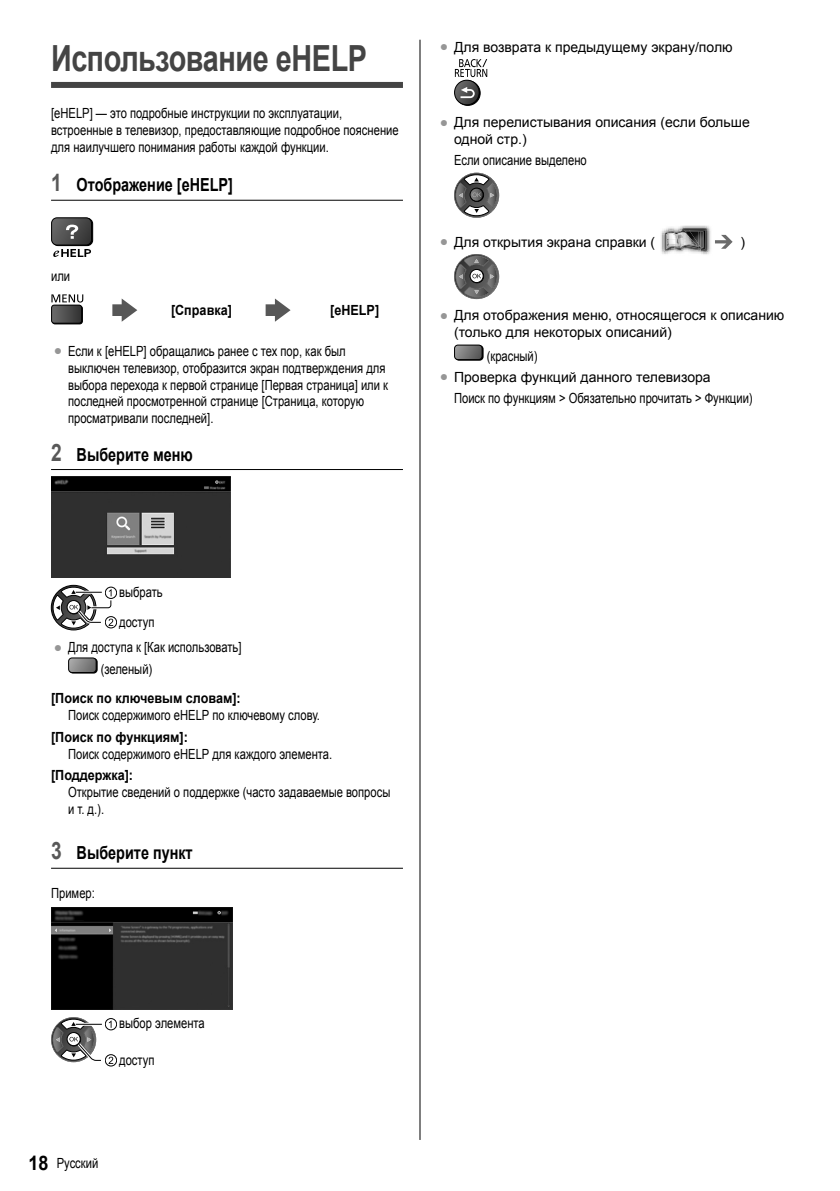
<style>
.page{position:relative;width:840px;height:1191px;background:#fff}
.page>*{position:absolute;margin:0;border:0;box-sizing:border-box;transform-origin:0 0}
.t1{font:700 36px "Arial";letter-spacing:-.015em;color:#444;scale:.8 1}
.t2{font:700 18px "Arial";color:#000;scale:.8 1}
.t3{font:14px/16.8px "Arial";color:#000;scale:.8 1}
.t4{font:14px/16.8px "Arial";color:#000}
.t5{font:700 14px "Arial";color:#000;scale:.9 1}
.s1{font-size:24px;color:#585858}
.s2{color:#969696}
.s3{font-weight:700;font-size:20px}
</style>
<div class="page">
<hr style="left:419px;top:40px;width:1px;height:1100px;background:#000">
<div style="left:51px;top:82px;width:352px;height:6px;background:#444"></div>
<hr style="left:51px;top:200px;width:352px;height:1px;background:#000">
<hr style="left:51px;top:469px;width:352px;height:1px;background:#000">
<hr style="left:51px;top:867px;width:352px;height:1px;background:#000">
<div style="left:53px;top:218px;width:40px;height:28px;background:#000;border-radius:5px"></div>
<div style="left:52px;top:218px;width:41px;height:28px;border:1px solid #000;border-radius:5px"></div>
<div style="left:52px;top:218px;width:39px;height:27px;background:linear-gradient(to right,#676767,#3a3a3a);border-radius:5px"></div>
<div style="left:51px;top:217px;width:41px;height:28px;border:1px solid #000;border-radius:5px"></div>
<svg style="left:53px;top:249px;width:38px;height:8px"></svg>
<svg style="left:66px;top:225px;width:12px;height:14px"></svg>
<div style="left:52px;top:305px;width:31px;height:19px;border:1px solid #000;border-radius:3px"></div>
<svg style="left:52px;top:305px;width:30px;height:18px"></svg>
<div style="left:51px;top:304px;width:31px;height:20px;border:1px solid #000;border-radius:3px"></div>
<svg style="left:51px;top:294px;width:32px;height:8px"></svg>
<svg style="left:112px;top:298px;width:25px;height:24px"></svg>
<svg style="left:265px;top:298px;width:25px;height:24px"></svg>
<img style="left:51px;top:477px;width:179px;height:101px">
<div style="left:105px;top:587px;width:12px;height:12px;border:1px solid #000;border-radius:50%"></div>
<div style="left:105px;top:616px;width:12px;height:12px;border:1px solid #000;border-radius:50%"></div>
<svg style="left:52px;top:586px;width:61px;height:43px"></svg>
<div style="left:69px;top:658px;width:29px;height:15px;border:1px solid #000;border-radius:3px"></div>
<svg style="left:69px;top:658px;width:27px;height:14px"></svg>
<div style="left:68px;top:657px;width:29px;height:16px;border:1px solid #000;border-radius:3px"></div>
<img style="left:51px;top:907px;width:181px;height:102px">
<div style="left:105px;top:1018px;width:12px;height:12px;border:1px solid #000;border-radius:50%"></div>
<div style="left:105px;top:1054px;width:12px;height:12px;border:1px solid #000;border-radius:50%"></div>
<svg style="left:51px;top:1017px;width:62px;height:47px"></svg>
<div style="left:455px;top:81px;width:25px;height:24px;background:#000;border-radius:50%"></div>
<div style="left:455px;top:80px;width:25px;height:26px;border:1px solid #000;border-radius:50%"></div>
<svg style="left:454px;top:80px;width:25px;height:25px"></svg>
<div style="left:454px;top:80px;width:25px;height:25px;border:1px solid #000;border-radius:50%"></div>
<svg style="left:460px;top:87px;width:14px;height:11px"></svg>
<svg style="left:454px;top:59px;width:33px;height:18px"></svg>
<svg style="left:454px;top:173px;width:45px;height:45px"></svg>
<img style="left:661px;top:225px;width:50px;height:30px">
<img style="left:707px;top:228px;width:2px;height:24px">
<svg style="left:663px;top:228px;width:44px;height:24px"></svg>
<svg style="left:715px;top:235px;width:17px;height:14px"></svg>
<svg style="left:454px;top:254px;width:45px;height:45px"></svg>
<div style="left:455px;top:345px;width:28px;height:16px;border:1px solid #000;border-radius:3px"></div>
<svg style="left:454px;top:345px;width:28px;height:14px"></svg>
<div style="left:454px;top:344px;width:28px;height:16px;border:1px solid #000;border-radius:3px"></div>
<h1 class="t1" style="left:51px;top:38px;width:396px">Использование eHELP</h1>
<p class="t3" style="left:51px;top:105px;width:436px">[eHELP] — это подробные инструкции по эксплуатации, встроенные в телевизор, предоставляющие подробное пояснение для наилучшего понимания работы каждой функции.</p>
<p class="t2" style="left:51px;top:175px;width:229px"><span class="s1">1</span> Отображение [eHELP]</p>
<p class="t3" style="left:51px;top:267px;width:25px">или</p>
<p class="t5" style="left:171px;top:302px;width:69px">[Справка]</p>
<p class="t5" style="left:330px;top:302px;width:56px">[eHELP]</p>
<p class="t3" style="left:68px;top:343px;width:401px;text-indent:-14px"><span class="s2">●</span> Если к [eHELP] обращались ранее с тех пор, как был выключен телевизор, отобразится экран подтверждения для выбора перехода к первой странице [Первая страница] или к последней просмотренной странице [Страница, которую просматривали последней].</p>
<p class="t2" style="left:51px;top:444px;width:178px"><span class="s1">2</span> Выберите меню</p>
<p class="t4" style="left:439px;top:38px;width:294px"><span class="s2">●</span> Для возврата к предыдущему экрану/полю</p>
<p class="t4" style="left:454px;top:114px;width:297px;text-indent:-14px"><span class="s2">●</span> Для перелистывания описания (если больше одной стр.)</p>
<p class="t3" style="left:454px;top:152px;width:167px">Если описание выделено</p>
<p class="t4" style="left:439px;top:233px;width:217px"><span class="s2">●</span> Для открытия экрана справки (</p>
<p class="t4" style="left:740px;top:233px;width:6px">)</p>
<p class="t4" style="left:454px;top:307px;width:332px;text-indent:-14px"><span class="s2">●</span> Для отображения меню, относящегося к описанию (только для некоторых описаний)</p>
<p class="t3" style="left:486px;top:347px;width:65px">(красный)</p>
<p class="t4" style="left:454px;top:366px;width:300px;line-height:21.4px;text-indent:-14px"><span class="s2">●</span> Проверка функций данного телевизора<br>Поиск по функциям &gt; Обязательно прочитать &gt; Функции)</p>
<p class="t3" style="left:119px;top:577px;width:56px;line-height:29.4px">выбрать доступ</p>
<p class="t3" style="left:101px;top:637px;width:177px;line-height:21.2px;text-indent:-47px"><span class="s2">●</span> Для доступа к [Как использовать] (зеленый)</p>
<p class="t5" style="left:51px;top:690px;width:212px">[Поиск по ключевым словам]:</p>
<p class="t3" style="left:68px;top:707px;width:316px">Поиск содержимого eHELP по ключевому слову.</p>
<p class="t5" style="left:51px;top:729px;width:153px">[Поиск по функциям]:</p>
<p class="t3" style="left:68px;top:745px;width:331px">Поиск содержимого eHELP для каждого элемента.</p>
<p class="t5" style="left:51px;top:767px;width:93px">[Поддержка]:</p>
<p class="t3" style="left:68px;top:784px;width:404px">Открытие сведений о поддержке (часто задаваемые вопросы и т. д.).</p>
<p class="t2" style="left:51px;top:843px;width:178px"><span class="s1">3</span> Выберите пункт</p>
<p class="t3" style="left:51px;top:884px;width:56px">Пример:</p>
<p class="t3" style="left:119px;top:1015px;width:108px">выбор элемента</p>
<p class="t3" style="left:119px;top:1051px;width:46px">доступ</p>
<p class="t3" style="left:28px;top:1154px;width:89px"><span class="s3">18</span> Русский</p>
</div>
